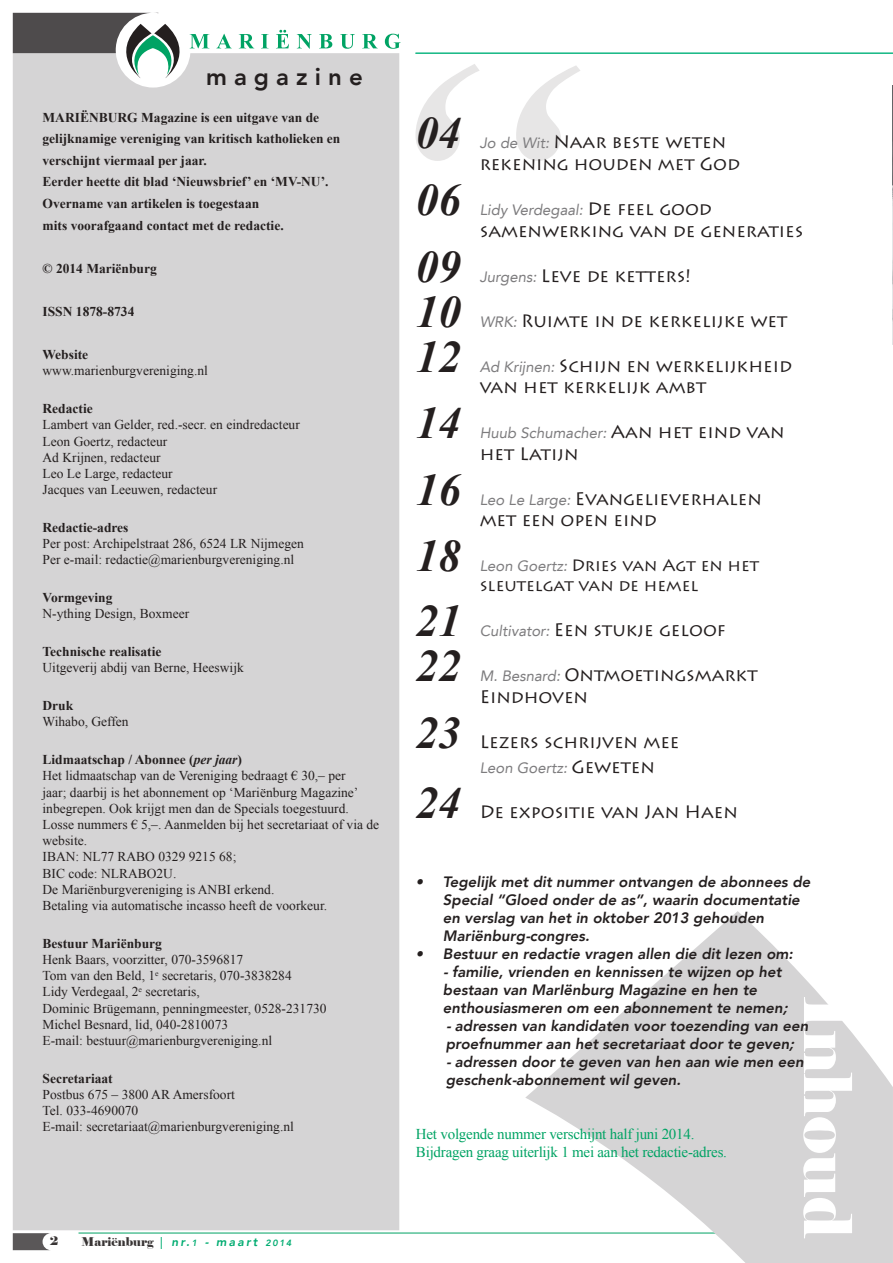
<style>
.page{position:relative;width:893px;height:1263px;background:#fff}
.page>*{position:absolute;margin:0;border:0;box-sizing:border-box;transform-origin:0 0}
.t1{font:66px "Elephant";color:#fff}
.t2{font:italic 700 45px "Times New Roman";color:#241f1f}
.t3{font:800 24px "Avenir LT";color:#241f1f}
.t4{font:18px/21.6px "Lithos Pro";color:#241f1f}
.t5{font:16.5px/19.8px "Lithos Pro";color:#241f1f}
.t6{font:italic 800 15px/18px "Avenir LT";color:#241f1f}
.t7{font:15px/18px "Times New Roman";letter-spacing:-.015em;color:#00a364}
.t8{font:italic 15px "Avenir LT";color:#7d7c7e}
.t9{font:13.5px/16.2px "Times New Roman";color:#241f1f}
.t10{font:700 13.5px/21.6px "Times New Roman";color:#241f1f}
.t11{font:12px "Elephant";color:#393535}
.s1{font-weight:700}
.s2{font-weight:700;font-style:italic}
.s3{color:#00ac71}
.s4{font-family:"Avenir LT";font-weight:800;font-style:italic;color:#00ac71}
.s5{font-family:"Avenir LT";font-weight:800;font-style:italic;font-size:9px;color:#00ac71}
.s6{font-family:"Avenir LT";font-style:italic;font-size:15px;color:#7d7c7e}
.s7{font-family:"Lithos Pro";font-style:normal;font-size:18px;color:#241f1f}
</style>
<div class="page">
<svg style="left:13px;top:1233px;width:37px;height:17px"></svg>
<hr style="left:79px;top:1233px;width:801px;height:1px;background:#00a364">
<hr style="left:892px;top:13px;width:1px;height:1250px;background:#00a364">
<svg style="left:416px;top:64px;width:164px;height:97px"></svg>
<svg style="left:525px;top:911px;width:368px;height:352px;fill:#d5d4d5"></svg>
<div style="left:13px;top:53px;width:386px;height:1177px;background:#d5d4d5"></div>
<hr style="left:416px;top:53px;width:477px;height:1px;background:#07b37d">
<svg style="left:13px;top:13px;width:196px;height:65px"></svg>
<svg style="left:216px;top:34px;width:15px;height:14px"></svg>
<svg style="left:239px;top:34px;width:15px;height:14px"></svg>
<svg style="left:261px;top:34px;width:8px;height:14px"></svg>
<svg style="left:276px;top:30px;width:13px;height:18px"></svg>
<svg style="left:297px;top:34px;width:15px;height:15px"></svg>
<svg style="left:319px;top:34px;width:13px;height:14px"></svg>
<svg style="left:340px;top:34px;width:15px;height:15px"></svg>
<svg style="left:362px;top:34px;width:15px;height:14px"></svg>
<svg style="left:385px;top:34px;width:16px;height:15px"></svg>
<img style="left:892px;top:85px;width:1px;height:260px">
<h3 class="t3" style="left:206px;top:63px;width:158px">m a g a z i n e</h3>
<p class="t10" style="left:43px;top:106px;width:299px">MARIËNBURG Magazine is een uitgave van de gelijknamige vereniging van kritisch katholieken en verschijnt viermaal per jaar.<br>Eerder heette dit blad ‘Nieuwsbrief’ en ‘MV-NU’.<br>Overname van artikelen is toegestaan<br>mits voorafgaand contact met de redactie.</p>
<p class="t10" style="left:43px;top:257px;width:116px">© 2014 Mariënburg</p>
<p class="t10" style="left:43px;top:300px;width:93px">ISSN 1878-8734</p>
<p class="t10" style="left:43px;top:343px;width:47px">Website</p>
<p class="t9" style="left:43px;top:362px;width:167px">www.marienburgvereniging.nl</p>
<p class="t10" style="left:43px;top:397px;width:52px">Redactie</p>
<p class="t9" style="left:43px;top:416px;width:259px">Lambert van Gelder, red.-secr. en eindredacteur<br>Leon Goertz, redacteur<br>Ad Krijnen, redacteur<br>Leo Le Large, redacteur<br>Jacques van Leeuwen, redacteur</p>
<p class="t10" style="left:43px;top:516px;width:87px">Redactie-adres</p>
<p class="t9" style="left:43px;top:535px;width:263px">Per post: Archipelstraat 286, 6524 LR Nijmegen<br>Per e-mail: redactie@marienburgvereniging.nl</p>
<p class="t10" style="left:43px;top:586px;width:71px">Vormgeving</p>
<p class="t9" style="left:43px;top:605px;width:148px">N-ything Design, Boxmeer</p>
<p class="t10" style="left:43px;top:640px;width:120px">Technische realisatie</p>
<p class="t9" style="left:43px;top:659px;width:203px">Uitgeverij abdij van Berne, Heeswijk</p>
<p class="t10" style="left:43px;top:694px;width:32px">Druk</p>
<p class="t9" style="left:43px;top:713px;width:88px">Wihabo, Geffen</p>
<p class="t9" style="left:43px;top:751px;width:338px"><span class="s1">Lidmaatschap / Abonnee (</span><span class="s2">per jaar</span><span class="s1">)<br></span>Het lidmaatschap van de Vereniging bedraagt € 30,– per<br>jaar; daarbij is het abonnement op ‘Mariënburg Magazine’ inbegrepen. Ook krijgt men dan de Specials toegestuurd.<br>Losse nummers € 5,–. Aanmelden bij het secretariaat of via de website.<br>IBAN: NL77 RABO 0329 9215 68;<br>BIC code: NLRABO2U.<br>De Mariënburgvereniging is ANBI erkend.<br>Betaling via automatische incasso heeft de voorkeur.</p>
<p class="t10" style="left:43px;top:932px;width:121px">Bestuur Mariënburg</p>
<p class="t9" style="left:43px;top:951px;width:286px">Henk Baars, voorzitter, 070-3596817<br>Tom van den Beld, 1<sup>e</sup> secretaris, 070-3838284<br>Lidy Verdegaal, 2<sup>e</sup> secretaris,<br>Dominic Brügemann, penningmeester, 0528-231730<br>Michel Besnard, lid, 040-2810073<br>E-mail: bestuur@marienburgvereniging.nl</p>
<p class="t10" style="left:43px;top:1067px;width:72px">Secretariaat</p>
<p class="t9" style="left:43px;top:1086px;width:253px">Postbus 675 – 3800 AR Amersfoort<br>Tel. 033-4690070<br>E-mail: secretariaat@marienburgvereniging.nl</p>
<p class="t11" style="left:50px;top:1233px;width:10px">2</p>
<p class="t11" style="left:82px;top:1234px;width:212px">Mariënburg <span class="s3">|</span> <span class="s4">nr.</span> <span class="s5">1</span> <span class="s4">- maart</span> <span class="s5">2014</span></p>
<h2 class="t2" style="left:416px;top:102px;width:46px">04</h2>
<h2 class="t2" style="left:416px;top:169px;width:46px">06</h2>
<h2 class="t2" style="left:416px;top:235px;width:46px">09</h2>
<h2 class="t2" style="left:416px;top:280px;width:46px">10</h2>
<h2 class="t2" style="left:416px;top:325px;width:46px">12</h2>
<h2 class="t2" style="left:416px;top:392px;width:46px">14</h2>
<h2 class="t2" style="left:416px;top:458px;width:46px">16</h2>
<h2 class="t2" style="left:416px;top:525px;width:46px">18</h2>
<h2 class="t2" style="left:416px;top:590px;width:46px">21</h2>
<h2 class="t2" style="left:416px;top:635px;width:46px">22</h2>
<h2 class="t2" style="left:416px;top:701px;width:46px">23</h2>
<h2 class="t2" style="left:416px;top:772px;width:46px">24</h2>
<h3 class="t4" style="left:480px;top:132px;width:262px"><span class="s6">Jo de Wit:</span> Naar beste weten rekening houden met God</h3>
<p class="t8" style="left:480px;top:201px;width:234px">Lidy Verdegaal: <span class="s7">De feel good</span></p>
<h3 class="t4" style="left:480px;top:220px;width:325px">samenwerking van de generaties</h3>
<h3 class="t4" style="left:480px;top:265px;width:213px"><span class="s6">Jurgens:</span> Leve de ketters!</h3>
<h3 class="t4" style="left:480px;top:310px;width:309px"><span class="s6">WRK:</span> Ruimte in de kerkelijke wet</h3>
<h3 class="t4" style="left:480px;top:355px;width:314px"><span class="s6">Ad Krijnen:</span> Schijn en werkelijkheid van het kerkelijk ambt</h3>
<p class="t8" style="left:480px;top:424px;width:306px">Huub Schumacher: <span class="s7">Aan het eind van</span></p>
<h3 class="t4" style="left:480px;top:443px;width:100px">het Latijn</h3>
<h3 class="t4" style="left:480px;top:488px;width:284px"><span class="s6">Leo Le Large:</span> Evangelieverhalen met een open eind</h3>
<p class="t5" style="left:480px;top:556px;width:281px"><span class="s6">Leon Goertz:</span> Dries van Agt en het sleutelgat van de hemel</p>
<h3 class="t4" style="left:480px;top:619px;width:247px"><span class="s6">Cultivator:</span> Een stukje geloof</h3>
<h3 class="t4" style="left:480px;top:664px;width:279px"><span class="s6">M. Besnard:</span> Ontmoetingsmarkt<br>Eindhoven</h3>
<h3 class="t4" style="left:480px;top:731px;width:201px">Lezers schrijven mee</h3>
<p class="t8" style="left:480px;top:759px;width:177px">Leon Goertz: <span class="s7">Geweten</span></p>
<h3 class="t4" style="left:480px;top:801px;width:260px">De expositie van Jan Haen</h3>
<p class="t6" style="left:443px;top:872px;width:369px;text-indent:-27px">• Tegelijk met dit nummer ontvangen de abonnees de Special “Gloed onder de as”, waarin documentatie en verslag van het in oktober 2013 gehouden Mariënburg-congres.</p>
<p class="t6" style="left:416px;top:944px;width:379px">• Bestuur en redactie vragen allen die dit lezen om:</p>
<p class="t6" style="left:443px;top:962px;width:346px">- familie, vrienden en kennissen te wijzen op het bestaan van MarIënburg Magazine en hen te enthousiasmeren om een abonnement te nemen;</p>
<p class="t6" style="left:446px;top:1016px;width:364px">- adressen van kandidaten voor toezending van een proefnummer aan het secretariaat door te geven;</p>
<p class="t6" style="left:446px;top:1052px;width:359px">- adressen door te geven van hen aan wie men een geschenk-abonnement wil geven.</p>
<p class="t7" style="left:416px;top:1124px;width:313px">Het volgende nummer verschijnt half juni 2014.<br>Bijdragen graag uiterlijk 1 mei aan het redactie-adres.</p>
<h1 class="t1" style="left:869px;top:995px;width:245px;rotate:90deg">Inhoud</h1>
</div>
